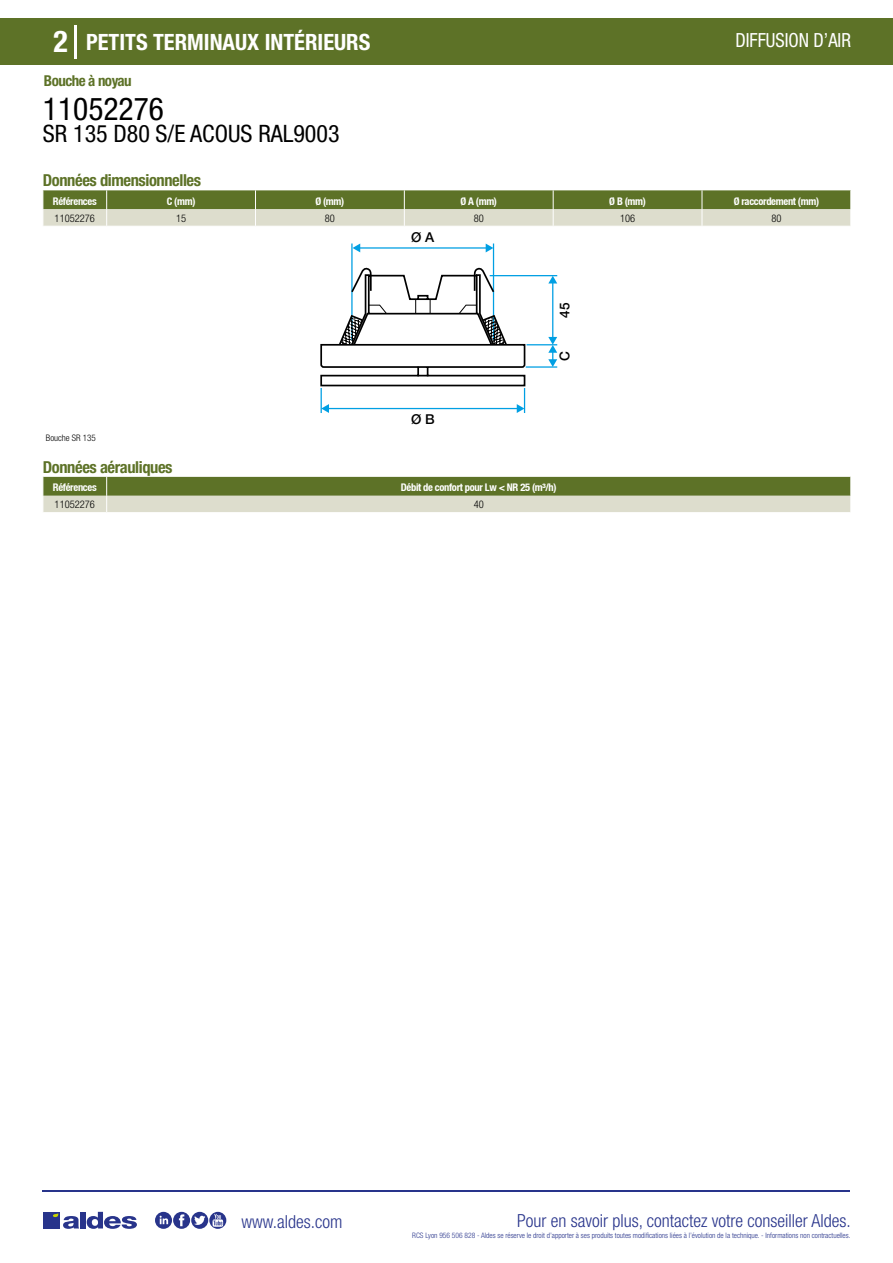
<style>
.page{position:relative;width:893px;height:1263px;background:#fff}
.page>*{position:absolute;margin:0;border:0;box-sizing:border-box;transform-origin:0 0}
.t1{font:condensed 31.5px "Helvetica Neue LT Std";color:#000}
.t2{font:700 condensed 30px "Helvetica Neue LT Std";color:#fff}
.t3{font:condensed 24px "Helvetica Neue LT Std";color:#000}
.t4{font:700 condensed 22.5px "Helvetica Neue LT Std";color:#fff}
.t5{font:condensed 19.5px "Helvetica Neue LT Std";color:#fff;scale:.95 1}
.t6{font:300 condensed 18px "Helvetica Neue";color:#28348b}
.t7{font:700 condensed 16.5px "Helvetica Neue LT Std";letter-spacing:-.025em;color:#5d7227}
.t8{font:700 condensed 15px "Helvetica Neue LT Std";letter-spacing:-.035em;color:#5d7227}
.t9{font:500 13.65px "Helvetica Neue";color:#000}
.t10{font:700 condensed 10.5px "Helvetica Neue";letter-spacing:-.03em;color:#fff}
.t11{font:300 condensed 10.5px "Helvetica Neue";color:#000}
.t12{font:300 condensed 9px "Helvetica Neue";color:#000}
.t13{font:300 condensed 7.5px "Helvetica Neue";color:#28348b}
</style>
<div class="page">
<div style="left:0;top:18px;width:893px;height:46px;background:#5d7227"></div>
<hr style="left:74px;top:25px;width:2px;height:33px;background:#fff">
<hr style="left:43px;top:1190px;width:807px;height:1px;background:#28348b">
<svg style="left:155px;top:1212px;width:71px;height:17px"></svg>
<div style="left:43px;top:1212px;width:17px;height:16px;background:#28348b"></div>
<div style="left:80px;top:1212px;width:6px;height:16px;background:#28348b"></div>
<svg style="left:87px;top:1212px;width:50px;height:17px"></svg>
<svg style="left:53px;top:1213px;width:26px;height:16px"></svg>
<svg style="left:43px;top:190px;width:808px;height:36px;background:#9ca678"></svg>
<hr style="left:351px;top:243px;width:2px;height:97px;background:#009fe3">
<hr style="left:493px;top:243px;width:1px;height:97px;background:#009fe3">
<hr style="left:359px;top:247px;width:128px;height:2px;background:#009fe3">
<svg style="left:486px;top:244px;width:7px;height:8px"></svg>
<svg style="left:352px;top:243px;width:8px;height:9px"></svg>
<hr style="left:526px;top:344px;width:31px;height:1px;background:#009fe3">
<hr style="left:490px;top:275px;width:67px;height:1px;background:#009fe3">
<hr style="left:526px;top:366px;width:31px;height:2px;background:#009fe3">
<hr style="left:552px;top:281px;width:1px;height:59px;background:#009fe3">
<svg style="left:548px;top:337px;width:9px;height:30px"></svg>
<svg style="left:548px;top:276px;width:9px;height:7px"></svg>
<svg style="left:320px;top:266px;width:206px;height:147px"></svg>
<svg style="left:43px;top:477px;width:808px;height:35px;background:#99a475"></svg>
<h2 class="t2" style="left:54px;top:24px;width:16px">2</h2>
<h3 class="t4" style="left:86px;top:28px;width:286px">PETITS TERMINAUX INTÉRIEURS</h3>
<h3 class="t5" style="left:735px;top:29px;width:123px">DIFFUSION D’AIR</h3>
<h3 class="t8" style="left:44px;top:71px;width:89px">Bouche à noyau</h3>
<h1 class="t1" style="left:43px;top:91px;width:122px">11052276</h1>
<h3 class="t3" style="left:43px;top:120px;width:298px">SR 135 D80 S/E ACOUS RAL9003</h3>
<h3 class="t7" style="left:43px;top:170px;width:160px">Données dimensionnelles</h3>
<h3 class="t10" style="left:53px;top:195px;width:45px">Références</h3>
<h3 class="t10" style="left:167px;top:195px;width:30px">C (mm)</h3>
<h3 class="t10" style="left:315px;top:195px;width:30px">Ø (mm)</h3>
<h3 class="t10" style="left:460px;top:195px;width:38px">Ø A (mm)</h3>
<h3 class="t10" style="left:609px;top:195px;width:38px">Ø B (mm)</h3>
<h3 class="t10" style="left:734px;top:195px;width:87px">Ø raccordement (mm)</h3>
<h3 class="t11" style="left:55px;top:212px;width:42px">11052276</h3>
<h3 class="t11" style="left:176px;top:212px;width:12px">15</h3>
<h3 class="t11" style="left:325px;top:212px;width:12px">80</h3>
<h3 class="t11" style="left:474px;top:212px;width:12px">80</h3>
<h3 class="t11" style="left:620px;top:212px;width:17px">106</h3>
<h3 class="t11" style="left:771px;top:212px;width:12px">80</h3>
<h3 class="t9" style="left:411px;top:229px;width:25px">Ø A</h3>
<h3 class="t9" style="left:411px;top:411px;width:25px">Ø B</h3>
<h3 class="t9" style="left:557px;top:318px;width:17px;rotate:-90deg">45</h3>
<h3 class="t9" style="left:557px;top:361px;width:11px;rotate:-90deg">C</h3>
<p class="t12" style="left:46px;top:433px;width:51px">Bouche SR 135</p>
<h3 class="t7" style="left:43px;top:457px;width:131px">Données aérauliques</h3>
<h3 class="t10" style="left:53px;top:481px;width:45px">Références</h3>
<h3 class="t10" style="left:401px;top:481px;width:157px">Débit de confort pour Lw &lt; NR 25 (m³/h)</h3>
<h3 class="t11" style="left:55px;top:498px;width:42px">11052276</h3>
<h3 class="t11" style="left:474px;top:498px;width:12px">40</h3>
<h3 class="t6" style="left:241px;top:1211px;width:102px">www.aldes.com</h3>
<h3 class="t6" style="left:517px;top:1211px;width:335px">Pour en savoir plus, contactez votre conseiller Aldes.</h3>
<p class="t13" style="left:412px;top:1230px;width:440px">RCS Lyon 956 506 828 - Aldes se réserve le droit d’apporter à ses produits toutes modifications liées à l’évolution de la technique. - Informations non contractuelles.</p>
</div>
